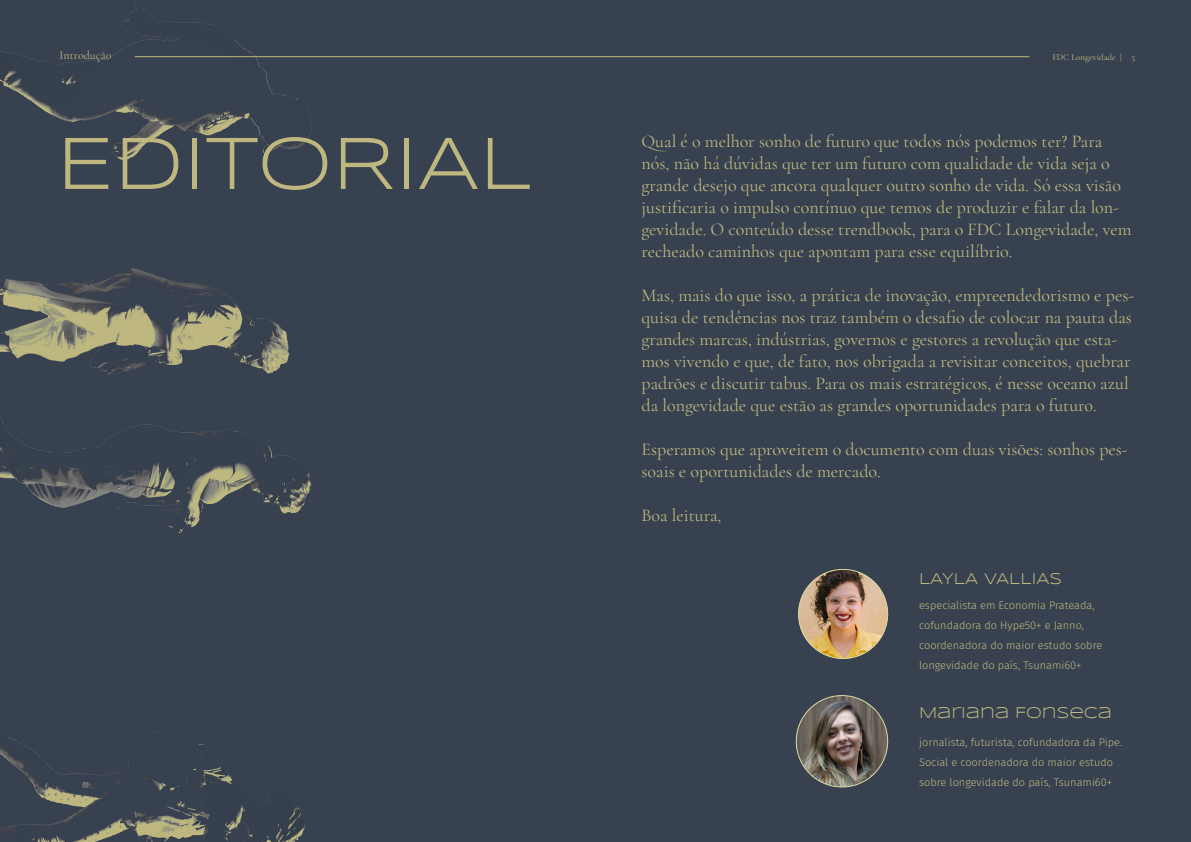
<style>
.page{position:relative;width:1191px;height:842px;background:#37414f}
.page>*{position:absolute;margin:0;border:0;box-sizing:border-box;transform-origin:0 0}
.t1{font:76px "Syncopate";color:#beb880}
.t2{font:18px/22px "Cormorant Garamond";color:#beb880}
.t3{font:16px "Syncopate";color:#beb880}
.t4{font:12px "Cormorant Garamond";color:#beb880}
.t5{font:300 11px/20px "Fira Sans";color:#beb880}
.t6{font:500 9px "Cormorant Garamond";color:#beb880}
</style>
<div class="page">
<img style="left:0;top:4px;width:382px;height:838px">
<img style="left:796px;top:695px;width:91px;height:92px;border-radius:46px">
<img style="left:798px;top:569px;width:89px;height:89px;border-radius:45px">
<hr style="left:135px;top:56px;width:894px;height:1px;background:#beb880">
<p class="t4" style="left:60px;top:48px;width:53px">Introdução</p>
<p class="t6" style="left:1052px;top:52px;width:71px">FDC Longevidade |</p>
<p class="t6" style="left:1131px;top:52px;width:5px">5</p>
<p class="t1" style="left:57px;top:120px;width:477px">EDITORIAL</p>
<p class="t2" style="left:641px;top:130px;width:491px">Qual é o melhor sonho de futuro que todos nós podemos ter? Para nós, não há dúvidas que ter um futuro com qualidade de vida seja o grande desejo que ancora qualquer outro sonho de vida. Só essa visão justificaria o impulso contínuo que temos de produzir e falar da lon&shy;gevidade. O conteúdo desse trendbook, para o FDC Longevidade, vem recheado caminhos que apontam para esse equilíbrio.</p>
<p class="t2" style="left:641px;top:284px;width:494px">Mas, mais do que isso, a prática de inovação, empreendedorismo e pes&shy;quisa de tendências nos traz também o desafio de colocar na pauta das grandes marcas, indústrias, governos e gestores a revolução que esta&shy;mos vivendo e que, de fato, nos obrigada a revisitar conceitos, quebrar padrões e discutir tabus. Para os mais estratégicos, é nesse oceano azul da longevidade que estão as grandes oportunidades para o futuro.</p>
<p class="t2" style="left:641px;top:438px;width:488px">Esperamos que aproveitem o documento com duas visões: sonhos pes&shy;soais e oportunidades de mercado.</p>
<p class="t2" style="left:641px;top:504px;width:82px">Boa leitura,</p>
<p class="t3" style="left:919px;top:570px;width:144px">LAYLA VALLIAS</p>
<p class="t5" style="left:919px;top:595px;width:177px">especialista em Economia Prateada,</p>
<p class="t5" style="left:919px;top:615px;width:167px">cofundadora do Hype50+ e Janno,</p>
<p class="t5" style="left:919px;top:635px;width:185px">coordenadora do maior estudo sobre longevidade do país, Tsunami60+</p>
<p class="t3" style="left:919px;top:704px;width:194px">MARIANA FONSECA</p>
<p class="t5" style="left:919px;top:732px;width:205px">jornalista, futurista, cofundadora da Pipe.<br>Social e coordenadora do maior estudo sobre longevidade do país, Tsunami60+</p>
</div>
